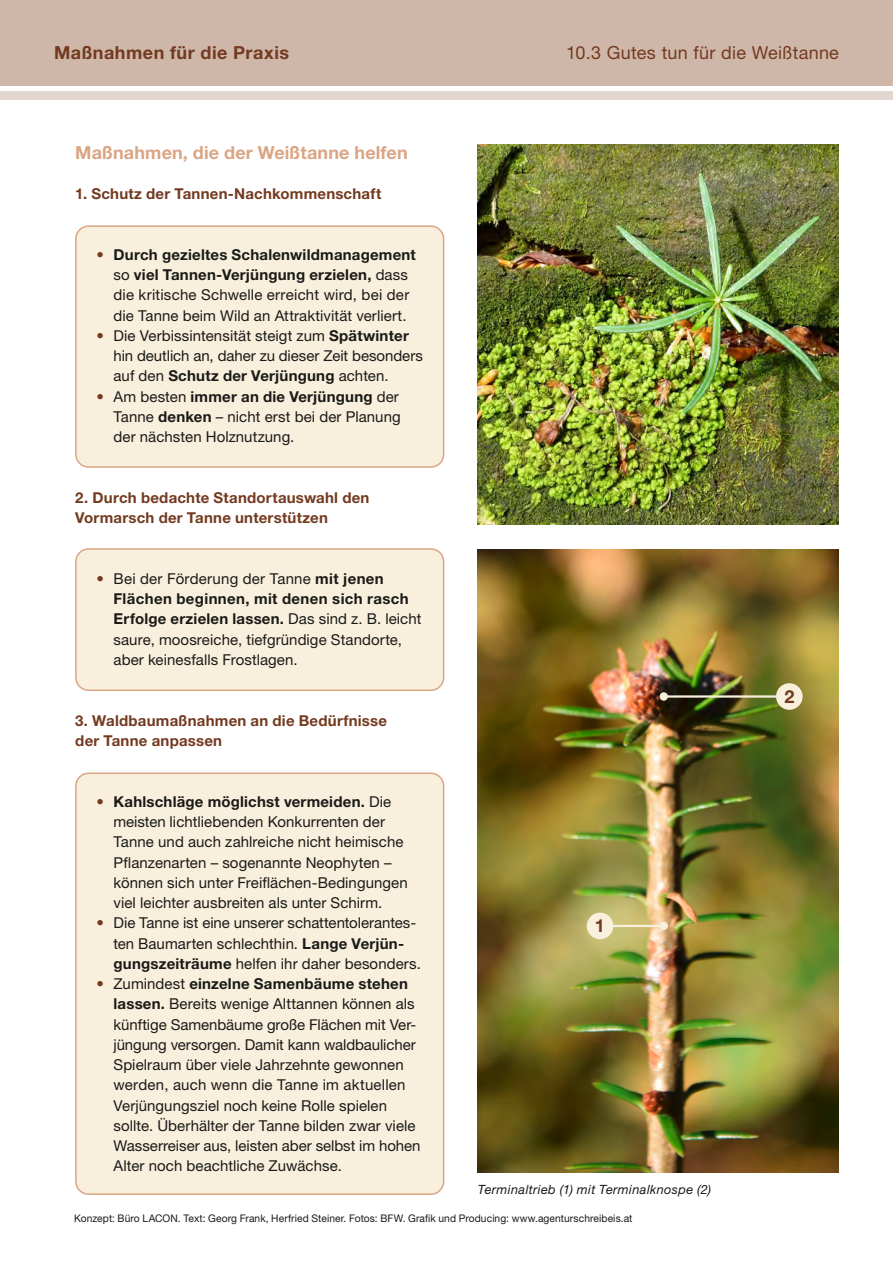
<style>
.page{position:relative;width:893px;height:1263px;background:#fff}
.page>*{position:absolute;margin:0;border:0;box-sizing:border-box;transform-origin:0 0}
.t1{font:700 18px "Helvetica Neue";letter-spacing:.01em;color:#dba584}
.t2{font:18px "Helvetica Neue";letter-spacing:.015em;color:#733a20}
.t3{font:700 18px "Helvetica Neue";letter-spacing:.03em;color:#733a20}
.t4{font:15px/20.2px "Helvetica Neue";letter-spacing:.005em;color:#1a1a18}
.t5{font:700 15px/20.2px "Helvetica Neue";letter-spacing:.015em;color:#733a20}
.t6{font:italic 12.75px "Helvetica Neue";letter-spacing:.03em;color:#1a1a18}
.t7{font:10.5px "Helvetica Neue";letter-spacing:.01em;color:#1a1a18}
.s1{color:#733a20}
.s2{font-weight:700}
</style>
<div class="page">
<div style="left:0;top:92px;width:893px;height:8px;background:#e3d6ce"></div>
<div style="left:0;top:0;width:893px;height:86px;background:#ceb7a8"></div>
<div style="left:76px;top:226px;width:368px;height:241px;background:#f9efdd;border-radius:13px"></div>
<div style="left:75px;top:225px;width:369px;height:243px;border:2px solid #dba584;border-radius:13px"></div>
<div style="left:76px;top:549px;width:368px;height:141px;background:#f9efdd;border-radius:13px"></div>
<div style="left:75px;top:548px;width:369px;height:143px;border:2px solid #dba584;border-radius:13px"></div>
<div style="left:76px;top:773px;width:368px;height:421px;background:#f9efdd;border-radius:13px"></div>
<div style="left:75px;top:772px;width:369px;height:423px;border:2px solid #dba584;border-radius:13px"></div>
<img style="left:478px;top:145px;width:361px;height:379px">
<img style="left:478px;top:550px;width:361px;height:622px">
<div style="left:587px;top:913px;width:26px;height:26px;background:#f9efdd;border-radius:50%"></div>
<div style="left:776px;top:683px;width:27px;height:27px;background:#f9efdd;border-radius:50%"></div>
<div style="left:660px;top:692px;width:8px;height:9px;background:#f9efdd;border-radius:50%"></div>
<div style="left:660px;top:922px;width:8px;height:8px;background:#f9efdd;border-radius:50%"></div>
<hr style="left:611px;top:925px;width:53px;height:2px;background:#f9efdd">
<hr style="left:664px;top:695px;width:115px;height:3px;background:#f9efdd">
<p class="t3" style="left:54px;top:42px;width:237px">Maßnahmen für die Praxis</p>
<p class="t1" style="left:75px;top:141px;width:334px">Maßnahmen, die der Weißtanne helfen</p>
<p class="t5" style="left:75px;top:183px;width:308px">1. Schutz der Tannen-Nachkommenschaft</p>
<p class="t4" style="left:114px;top:244px;width:304px;text-indent:-17px"><span class="s1">•</span> <span class="s2">Durch gezieltes Schalenwildmanagement </span>so <span class="s2">viel Tannen-Verjüngung erzielen,</span> dass die kritische Schwelle erreicht wird, bei der die Tanne beim Wild an Attraktivität verliert.</p>
<p class="t4" style="left:114px;top:325px;width:311px;text-indent:-17px"><span class="s1">•</span> Die Verbissintensität steigt zum <span class="s2">Spätwinter </span>hin deutlich an, daher zu dieser Zeit besonders auf den <span class="s2">Schutz der Verjüngung</span> achten.</p>
<p class="t4" style="left:114px;top:386px;width:289px;text-align:justify;text-indent:-17px"><span class="s1">•</span> Am besten <span class="s2">immer an die Verjüngung</span> der Tanne <span class="s2">denken</span> – nicht erst bei der Planung der nächsten Holznutzung.</p>
<p class="t5" style="left:75px;top:487px;width:296px">2. Durch bedachte Standortauswahl den<br>Vormarsch der Tanne unterstützen</p>
<p class="t4" style="left:114px;top:568px;width:309px;text-indent:-17px"><span class="s1">•</span> Bei der Förderung der Tanne <span class="s2">mit jenen Flächen beginnen, mit denen sich rasch Erfolge erzielen lassen.</span> Das sind z. B. leicht saure, moosreiche, tiefgründige Standorte, aber keinesfalls Frostlagen.</p>
<p class="t5" style="left:75px;top:710px;width:313px">3. Waldbaumaßnahmen an die Bedürfnisse der Tanne anpassen</p>
<p class="t4" style="left:114px;top:791px;width:296px;text-indent:-17px"><span class="s1">•</span> <span class="s2">Kahlschläge möglichst vermeiden.</span> Die meisten lichtliebenden Konkurrenten der Tanne und auch zahlreiche nicht heimische Pflanzenarten – sogenannte Neophyten – können sich unter Freiflächen-Bedingungen viel leichter ausbreiten als unter Schirm.</p>
<p class="t4" style="left:114px;top:912px;width:309px;text-indent:-17px"><span class="s1">•</span> Die Tanne ist eine unserer schattentolerantes&shy;ten Baumarten schlechthin. <span class="s2">Lange Verjün&shy;gungszeiträume</span> helfen ihr daher besonders.</p>
<p class="t4" style="left:114px;top:973px;width:309px;text-indent:-17px"><span class="s1">•</span> Zumindest <span class="s2">einzelne Samenbäume stehen lassen.</span> Bereits wenige Alttannen können als künftige Samenbäume große Flächen mit Ver&shy;jüngung versorgen. Damit kann waldbaulicher Spielraum über viele Jahrzehnte gewonnen werden, auch wenn die Tanne im aktuellen Verjüngungsziel noch keine Rolle spielen sollte. Überhälter der Tanne bilden zwar viele Wasserreiser aus, leisten aber selbst im hohen Alter noch beachtliche Zuwächse.</p>
<p class="t2" style="left:566px;top:42px;width:274px">10.3 Gutes tun für die Weißtanne</p>
<p class="t3" style="left:595px;top:915px;width:12px">1</p>
<p class="t3" style="left:784px;top:685px;width:12px">2</p>
<p class="t6" style="left:478px;top:1182px;width:235px">Terminaltrieb (1) mit Terminalknospe (2)</p>
<p class="t7" style="left:74px;top:1212px;width:560px">Konzept: Büro LACON. Text: Georg Frank, Herfried Steiner. Fotos: BFW. Grafik und Producing: www.agenturschreibeis.at</p>
</div>
